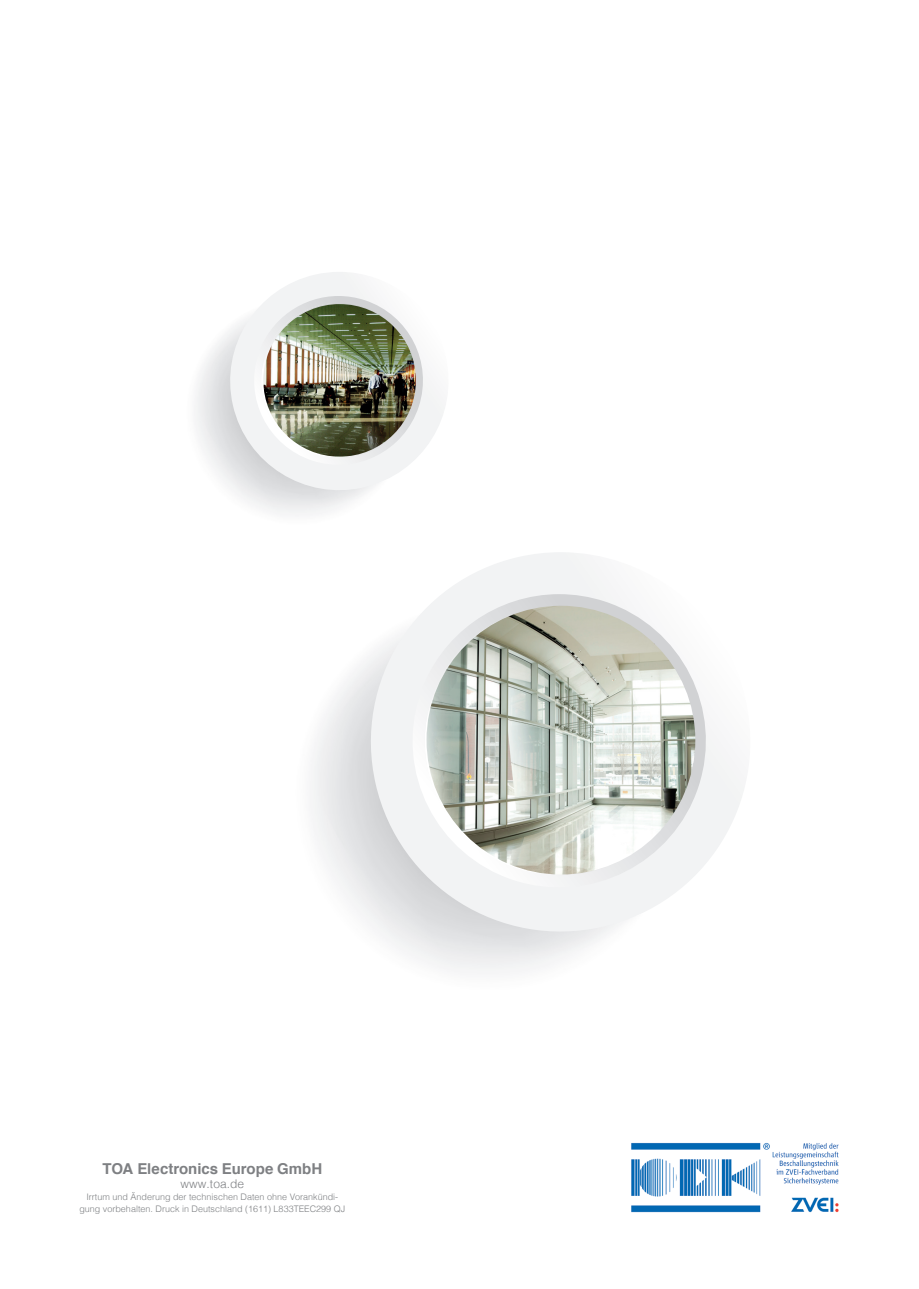
<style>
.page{position:relative;width:919px;height:1289px;background:#fff}
.page>*{position:absolute;margin:0;border:0;box-sizing:border-box;transform-origin:0 0}
.t1{font:700 15px "Helvetica";letter-spacing:-.005em;color:#7e8083}
.t2{font:300 12px "Helvetica";color:#7e8083}
.t3{font:300 9px/12px "Helvetica";color:#7e8083;text-align:center}
</style>
<div class="page">
<svg style="left:219px;top:272px;width:226px;height:229px"></svg>
<svg style="left:244px;top:293px;width:189px;height:182px"></svg>
<img style="left:263px;top:304px;width:153px;height:152px;border-radius:76px">
<svg style="left:352px;top:552px;width:392px;height:398px"></svg>
<svg style="left:394px;top:590px;width:329px;height:315px"></svg>
<img style="left:426px;top:605px;width:269px;height:269px;border-radius:134px">
<img style="left:631px;top:1143px;width:208px;height:70px">
<h1 class="t1" style="left:102px;top:1156px;width:221px">TOA Electronics Europe GmbH</h1>
<h2 class="t2" style="left:181px;top:1173px;width:65px">www.toa.de</h2>
<p class="t3" style="left:79px;top:1190px;width:267px">Irrtum und Änderung der technischen Daten ohne Vorankündi&shy;gung vorbehalten. Druck in Deutschland (1611) L833TEEC299 QJ</p>
</div>
